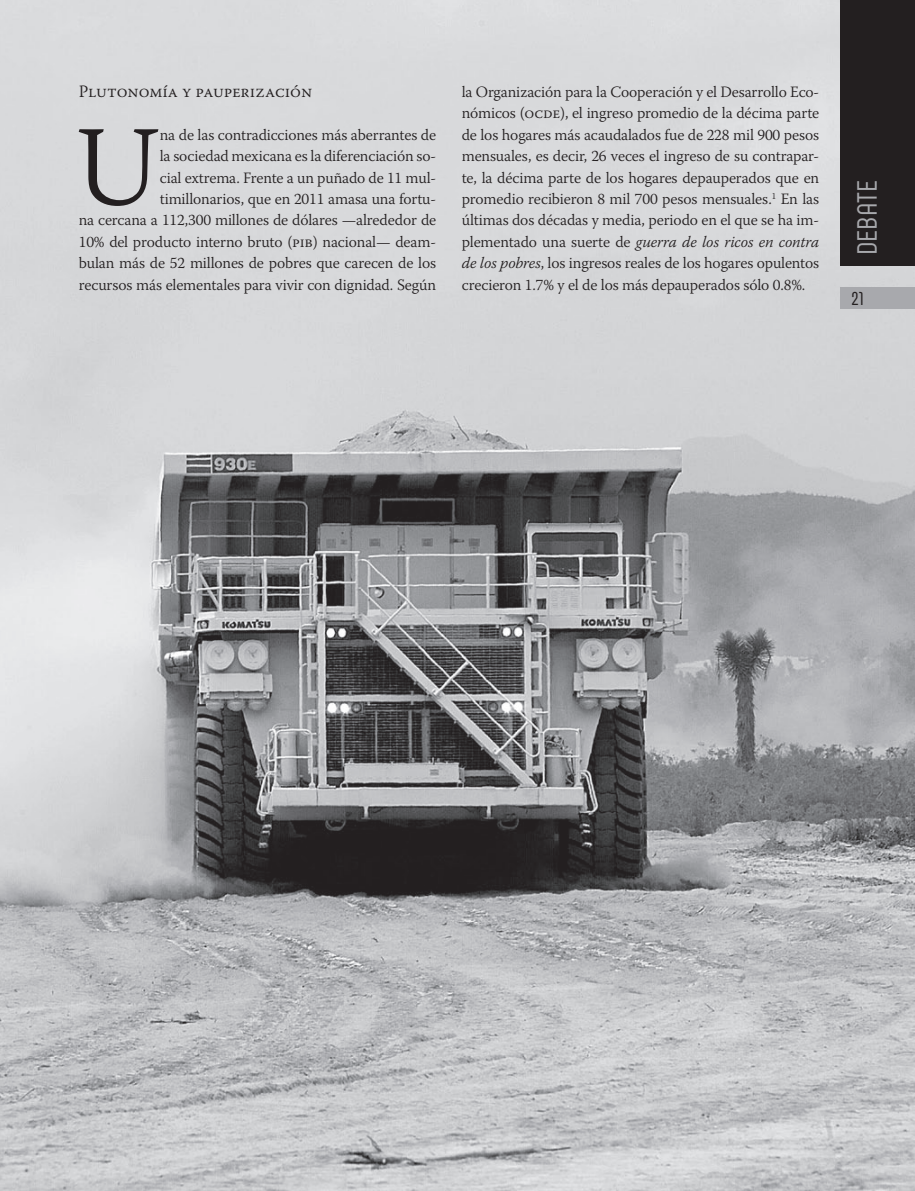
<style>
.page{position:relative;width:915px;height:1191px;background:#fff}
.page>*{position:absolute;margin:0;border:0;box-sizing:border-box;transform-origin:0 0}
.t1{font:300 113.4px "Warnock Pro";color:#231f20}
.t2{font:27.75px "Neubau";color:#a8a9ad}
.t3{font:18.75px "Neubau";color:#231f20}
.t4{font:300 17.4px "Warnock Pro";color:#231f20}
.t5{font:300 15.75px/21.5px "Warnock Pro";letter-spacing:-.01em;color:#231f20;text-align:right}
.s1{font-style:italic}
</style>
<div class="page">
<img style="left:0;top:0;width:914px;height:1191px">
<div style="left:840px;top:0;width:74px;height:266px;background:#231f20"></div>
<div style="left:840px;top:287px;width:74px;height:21px;background:#a8a9ad"></div>
<p class="t4" style="left:79px;top:80px;width:235px">Plutonomía y pauperización</p>
<h1 class="t1" style="left:75px;top:98px;width:85px">U</h1>
<p class="t5" style="left:79px;top:123px;width:359px">na de las contradicciones más aberrantes de<br>la sociedad mexicana es la diferenciación so-<br>cial extrema. Frente a un puñado de 11 mul&shy;timillonarios, que en 2011 amasa una fortu-<br>na cercana a 112,300 millones de dólares —alrededor de 10% del producto interno bruto (pib) nacional— deam&shy;bulan más de 52 millones de pobres que carecen de los recursos más elementales para vivir con dignidad. Según</p>
<p class="t5" style="left:461px;top:80px;width:359px;text-align:justify">la Organización para la Cooperación y el Desarrollo Eco&shy;nómicos (ocde), el ingreso promedio de la décima parte de los hogares más acaudalados fue de 228 mil 900 pesos mensuales, es decir, 26 veces el ingreso de su contrapar&shy;te, la décima parte de los hogares depauperados que en promedio recibieron 8 mil 700 pesos mensuales.<sup>1</sup> En las últimas dos décadas y media, periodo en el que se ha im&shy;plementado una suerte de <span class="s1">guerra de los ricos en contra de los pobres</span>, los ingresos reales de los hogares opulentos crecieron 1.7% y el de los más depauperados sólo 0.8%.</p>
<h2 class="t2" style="left:851px;top:255px;width:77px;rotate:-90deg">DEBATE</h2>
<p class="t3" style="left:850px;top:288px;width:14px">21</p>
</div>
